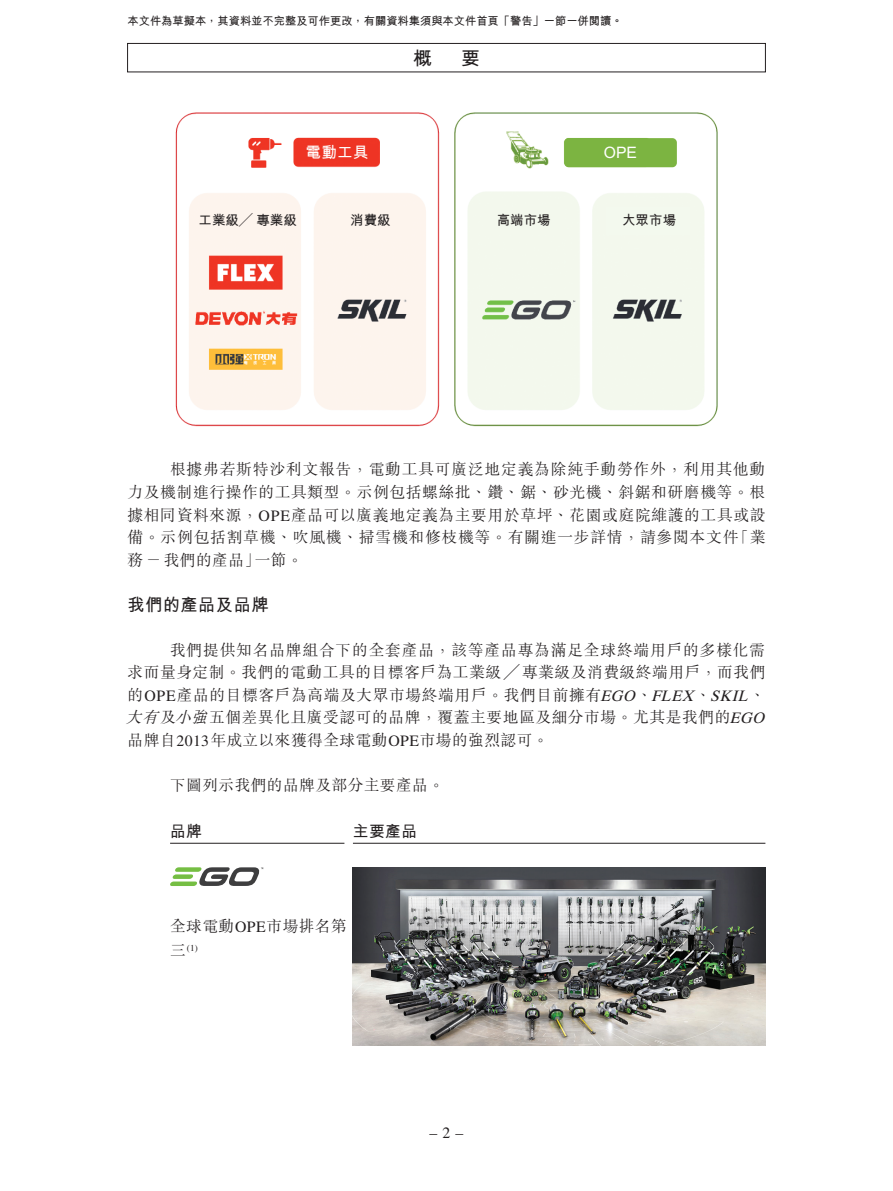
<style>
.page{position:relative;width:893px;height:1191px;background:#fff}
.page>*{position:absolute;margin:0;border:0;box-sizing:border-box;transform-origin:0 0}
.t1{font:700 18.75px "M Hei HK";color:#231f20}
.t2{font:700 17.25px "M Hei HK";letter-spacing:.025em;color:#231f20}
.t3{font:300 15.75px/22.5px "M Sung HK";letter-spacing:.035em;color:#231f20;text-align:justify}
.t4{font:15.75px "M Hei HK Bold E Ten B5 H";color:#fff}
.t5{font:700 15.75px "M Hei HK";letter-spacing:.025em;color:#231f20}
.t6{font:15.75px "Times LT Std";color:#231f20}
.t7{font:13.5px "M Hei HK Bold E Ten B5 H";color:#231f20}
.t8{font:700 11.25px "M Hei HK";color:#231f20}
.t9{font:9.15px "Times LT Std";color:#231f20}
.s1{font-family:"Times LT Std";font-weight:400}
.s2{font-family:"Times LT Std";font-weight:400;font-style:italic}
.s3{font-style:italic}
.s4{font-family:"M Sung HK";font-weight:300;font-size:15.75px}
</style>
<div class="page">
<div style="left:127px;top:43px;width:639px;height:29px;border:1px solid #231f20"></div>
<img style="left:175px;top:112px;width:543px;height:315px">
<div style="left:564px;top:138px;width:113px;height:29px;background:#7cb441;border-radius:4px"></div>
<div style="left:297px;top:144px;width:80px;height:17px;background:#ee3424"></div>
<div style="left:207px;top:207px;width:81px;height:27px;background:#fdf4ed"></div>
<div style="left:330px;top:207px;width:81px;height:27px;background:#fdf4ed"></div>
<div style="left:483px;top:207px;width:81px;height:27px;background:#f3f8ed"></div>
<div style="left:607px;top:207px;width:83px;height:27px;background:#f3f9ee"></div>
<hr style="left:170px;top:843px;width:174px;height:1px;background:#231f20">
<hr style="left:353px;top:843px;width:412px;height:1px;background:#231f20">
<svg style="left:170px;top:867px;width:93px;height:19px"></svg>
<img style="left:353px;top:867px;width:412px;height:178px">
<p class="t8" style="left:128px;top:13px;width:496px">本文件為草擬本，其資料並不完整及可作更改，有關資料集須與本文件首頁「警告」一節一併閱讀。</p>
<p class="t1" style="left:413px;top:44px;width:20px">概</p>
<p class="t1" style="left:461px;top:44px;width:20px">要</p>
<p class="t4" style="left:306px;top:141px;width:64px">電動工具</p>
<p class="t4" style="left:604px;top:141px;width:35px">OPE</p>
<p class="t7" style="left:199px;top:210px;width:100px">工業級╱ 專業級</p>
<p class="t7" style="left:350px;top:210px;width:42px">消費級</p>
<p class="t7" style="left:497px;top:210px;width:55px">高端市場</p>
<p class="t7" style="left:622px;top:210px;width:55px">大眾市場</p>
<p class="t3" style="left:128px;top:458px;width:639px;text-indent:43px">根據弗若斯特沙利文報告，電動工具可廣泛地定義為除純手動勞作外，利用其他動力及機制進行操作的工具類型。示例包括螺絲批、鑽、鋸、砂光機、斜鋸和研磨機等。根據相同資料來源，<span class="s1">OPE</span>產品可以廣義地定義為主要用於草坪、花園或庭院維護的工具或設備。示例包括割草機、吹風機、掃雪機和修枝機等。有關進一步詳情，請參閱本文件「業務－我們的產品」一節。</p>
<p class="t2" style="left:128px;top:591px;width:143px">我們的產品及品牌</p>
<p class="t3" style="left:126px;top:638px;width:644px;text-align:left;text-indent:44px">我們提供知名品牌組合下的全套產品，該等產品專為滿足全球終端用戶的多樣化需求而量身定制。我們的電動工具的目標客戶為工業級╱專業級及消費級終端用戶，而我們的<span class="s1">OPE</span>產品的目標客戶為高端及大眾市場終端用戶。我們目前擁有<span class="s2">EGO</span>、<span class="s2">FLEX</span>、<span class="s2">SKIL</span>、<span class="s3">大有</span>及<span class="s3">小強</span>五個差異化且廣受認可的品牌，覆蓋主要地區及細分市場。尤其是我們的<span class="s2">EGO</span>品牌自<span class="s1">2013</span>年成立以來獲得全球電動<span class="s1">OPE</span>市場的強烈認可。</p>
<p class="t3" style="left:170px;top:773px;width:276px">下圖列示我們的品牌及部分主要產品。</p>
<p class="t5" style="left:170px;top:820px;width:33px">品牌</p>
<p class="t5" style="left:353px;top:820px;width:66px">主要產品</p>
<p class="t3" style="left:170px;top:914px;width:178px">全球電動<span class="s1">OPE</span>市場排名第</p>
<p class="t9" style="left:170px;top:942px;width:29px"><span class="s4">三</span>(1)</p>
<p class="t6" style="left:430px;top:1124px;width:35px">– 2 –</p>
</div>
